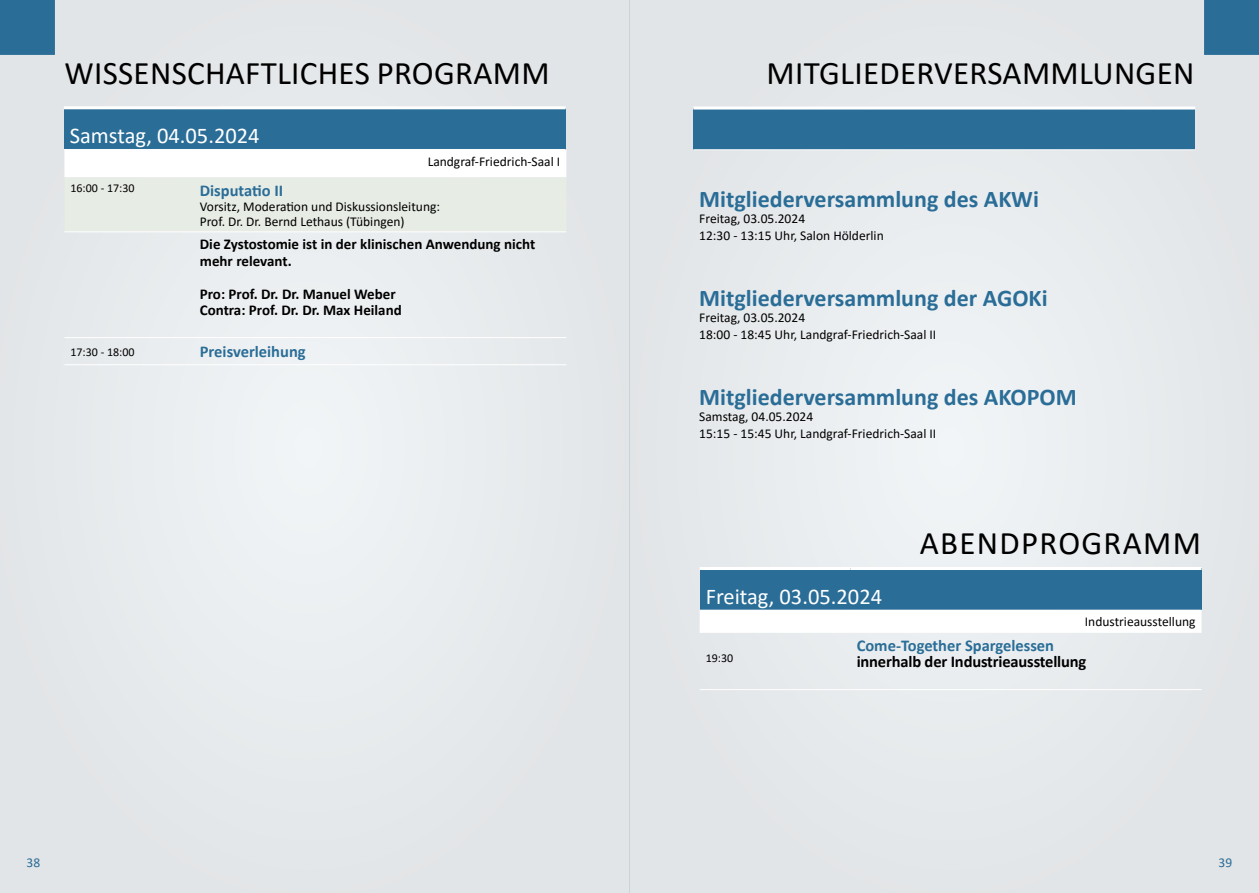
<style>
.page{position:relative;width:1259px;height:893px;background:#fff}
.page>*{position:absolute;margin:0;border:0;box-sizing:border-box;transform-origin:0 0}
.t1{font:33px "Calibri";letter-spacing:.01em;color:#000}
.t2{font:33px "Calibri";letter-spacing:.04em;color:#000}
.t3{font:700 24px "Calibri";color:#2a6d97}
.t4{font:22.5px "Calibri";color:#fff}
.t5{font:700 16.5px "Calibri";color:#2a6d97}
.t6{font:700 16.5px "Calibri";letter-spacing:-.01em;color:#000}
.t7{font:700 15px/16.5px "Calibri";color:#000}
.t8{font:13.5px/16.5px "Calibri";color:#000}
.t9{font:13.5px "Calibri";color:#2a6d97}
.t10{font:12px "Calibri";color:#000}
</style>
<div class="page">
<div style="left:629px;top:0;width:630px;height:893px;background:#e5e8eb"></div>
<div style="left:1204px;top:0;width:55px;height:55px;background:#2a6d97"></div>
<div style="left:0;top:0;width:629px;height:893px;background:#e6e9eb"></div>
<div style="left:0;top:0;width:55px;height:55px;background:#2a6d97"></div>
<div style="left:64px;top:108px;width:502px;height:41px;background:#2a6d97"></div>
<hr style="left:64px;top:106px;width:502px;height:3px;background:#fff">
<hr style="left:64px;top:149px;width:502px;height:1px;background:#fff">
<div style="left:693px;top:108px;width:502px;height:42px;background:#2a6d97"></div>
<hr style="left:693px;top:107px;width:502px;height:3px;background:#fff">
<hr style="left:693px;top:149px;width:502px;height:1px;background:#fff">
<svg style="left:64px;top:151px;width:502px;height:81px"></svg>
<hr style="left:64px;top:232px;width:130px;height:1px;background:#fff">
<hr style="left:194px;top:232px;width:372px;height:1px;background:#fff">
<hr style="left:64px;top:337px;width:130px;height:1px;background:#fff">
<hr style="left:194px;top:337px;width:372px;height:1px;background:#fff">
<hr style="left:64px;top:364px;width:130px;height:1px;background:#fff">
<hr style="left:194px;top:364px;width:372px;height:1px;background:#fff">
<hr style="left:64px;top:150px;width:130px;height:1px;background:#fff">
<hr style="left:194px;top:150px;width:372px;height:1px;background:#fff">
<div style="left:699px;top:568px;width:502px;height:42px;background:#2a6d97"></div>
<svg style="left:699px;top:611px;width:502px;height:21px"></svg>
<hr style="left:699px;top:567px;width:151px;height:3px;background:#fff">
<hr style="left:850px;top:567px;width:351px;height:3px;background:#fff">
<hr style="left:699px;top:632px;width:151px;height:1px;background:#fff">
<hr style="left:850px;top:632px;width:351px;height:1px;background:#fff">
<hr style="left:699px;top:689px;width:151px;height:1px;background:#fff">
<hr style="left:850px;top:689px;width:351px;height:1px;background:#fff">
<hr style="left:699px;top:610px;width:151px;height:1px;background:#fff">
<hr style="left:850px;top:610px;width:351px;height:1px;background:#fff">
<h1 class="t1" style="left:64px;top:50px;width:487px">WISSENSCHAFTLICHES PROGRAMM</h1>
<h3 class="t4" style="left:70px;top:120px;width:191px">Samstag, 04.05.2024</h3>
<p class="t8" style="left:428px;top:153px;width:134px">Landgraf-Friedrich-Saal I</p>
<p class="t10" style="left:70px;top:180px;width:66px">16:00 - 17:30</p>
<p class="t5" style="left:200px;top:179px;width:85px">Disputatio II</p>
<p class="t8" style="left:200px;top:198px;width:242px;line-height:15px">Vorsitz, Moderation und Diskussionsleitung:<br>Prof. Dr. Dr. Bernd Lethaus (Tübingen)</p>
<p class="t7" style="left:200px;top:235px;width:337px">Die Zystostomie ist in der klinischen Anwendung nicht mehr relevant.</p>
<p class="t7" style="left:200px;top:285px;width:203px">Pro: Prof. Dr. Dr. Manuel Weber<br>Contra: Prof. Dr. Dr. Max Heiland</p>
<p class="t10" style="left:70px;top:343px;width:66px">17:30 - 18:00</p>
<p class="t5" style="left:200px;top:340px;width:107px">Preisverleihung</p>
<h1 class="t1" style="left:766px;top:50px;width:429px">MITGLIEDERVERSAMMLUNGEN</h1>
<h2 class="t3" style="left:699px;top:182px;width:341px">Mitgliederversammlung des AKWi</h2>
<p class="t8" style="left:699px;top:210px;width:186px">Freitag, 03.05.2024<br>12:30 - 13:15 Uhr, Salon Hölderlin</p>
<h2 class="t3" style="left:699px;top:281px;width:350px">Mitgliederversammlung der AGOKi</h2>
<p class="t8" style="left:699px;top:309px;width:238px">Freitag, 03.05.2024<br>18:00 - 18:45 Uhr, Landgraf-Friedrich-Saal II</p>
<h2 class="t3" style="left:699px;top:380px;width:379px">Mitgliederversammlung des AKOPOM</h2>
<p class="t8" style="left:699px;top:408px;width:238px">Samstag, 04.05.2024<br>15:15 - 15:45 Uhr, Landgraf-Friedrich-Saal II</p>
<h3 class="t4" style="left:705px;top:581px;width:178px">Freitag, 03.05.2024</h3>
<h1 class="t2" style="left:920px;top:520px;width:283px">ABENDPROGRAMM</h1>
<p class="t8" style="left:1085px;top:613px;width:112px">Industrieausstellung</p>
<p class="t10" style="left:705px;top:650px;width:29px">19:30</p>
<p class="t5" style="left:856px;top:633px;width:199px">Come-Together Spargelessen</p>
<p class="t6" style="left:856px;top:650px;width:231px">innerhalb der Industrieausstellung</p>
<p class="t9" style="left:27px;top:853px;width:15px">38</p>
<p class="t9" style="left:1218px;top:853px;width:15px">39</p>
</div>
